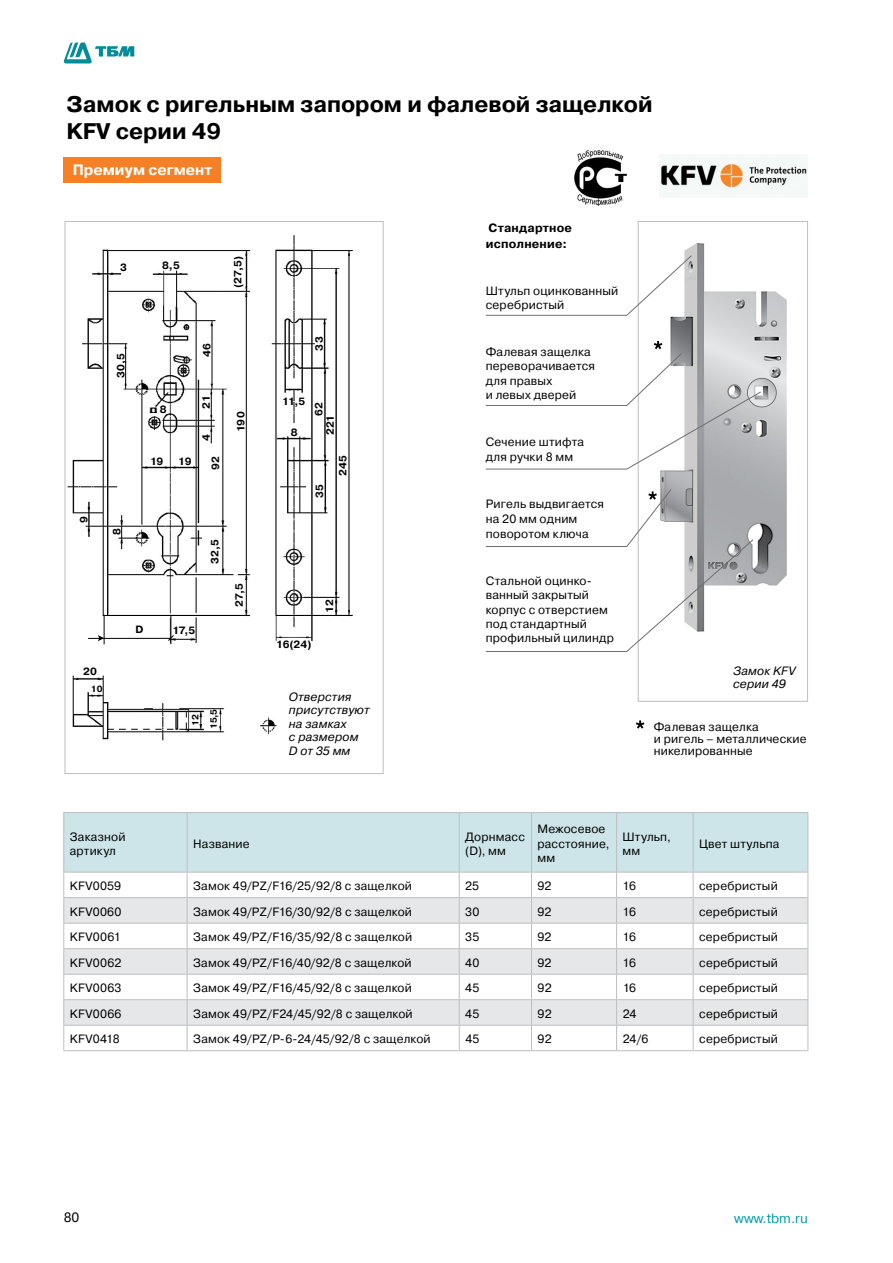
<style>
.page{position:relative;width:893px;height:1263px;background:#fff}
.page>*{position:absolute;margin:0;border:0;box-sizing:border-box;transform-origin:0 0}
.t1{font:700 22.5px/27px "Pragmatica C";color:#000}
.t2{font:700 15px "Pragmatica C";color:#fff}
.t3{font:13.5px "Pragmatica C";color:#009ca9}
.t4{font:13.5px "Pragmatica C";color:#000}
.t5{font:12px/14.4px "Pragmatica C";letter-spacing:.015em;color:#000}
.t6{font:italic 12px/13.5px "Pragmatica C";letter-spacing:.015em;color:#000}
.t7{font:700 12px/15.6px "Pragmatica C";letter-spacing:.015em;color:#000}
.t8{font:700 10.5px "Pragmatica C";letter-spacing:.015em;color:#000}
.t9{font:700 10.5px "Pragmatica C";letter-spacing:.015em;color:#000;scale:1.25 1}
.t10{font:700 9px/18.1px "Pragmatica C";color:#000;text-align:center}
</style>
<div class="page">
<svg style="left:63px;top:43px;width:71px;height:20px"></svg>
<img style="left:67px;top:235px;width:286px;height:506px">
<hr style="left:88px;top:638px;width:83px;height:1px;background:#000">
<svg style="left:98px;top:615px;width:7px;height:29px"></svg>
<svg style="left:167px;top:615px;width:8px;height:29px"></svg>
<svg style="left:63px;top:813px;width:745px;height:237px"></svg>
<hr style="left:63px;top:1050px;width:124px;height:1px;background:#bcbec0">
<hr style="left:187px;top:1050px;width:272px;height:1px;background:#bcbec0">
<hr style="left:459px;top:1050px;width:72px;height:1px;background:#bcbec0">
<hr style="left:531px;top:1050px;width:86px;height:1px;background:#bcbec0">
<hr style="left:617px;top:1050px;width:76px;height:1px;background:#bcbec0">
<hr style="left:693px;top:1050px;width:115px;height:1px;background:#bcbec0">
<hr style="left:63px;top:812px;width:124px;height:1px;background:#bcbec0">
<hr style="left:63px;top:813px;width:1px;height:59px;background:#bcbec0">
<hr style="left:63px;top:872px;width:124px;height:1px;background:#bcbec0">
<hr style="left:187px;top:812px;width:272px;height:1px;background:#bcbec0">
<hr style="left:187px;top:813px;width:1px;height:59px;background:#bcbec0">
<hr style="left:187px;top:872px;width:272px;height:1px;background:#bcbec0">
<hr style="left:459px;top:812px;width:72px;height:1px;background:#bcbec0">
<hr style="left:459px;top:813px;width:1px;height:59px;background:#bcbec0">
<hr style="left:459px;top:872px;width:72px;height:1px;background:#bcbec0">
<hr style="left:531px;top:812px;width:86px;height:1px;background:#bcbec0">
<hr style="left:531px;top:813px;width:1px;height:59px;background:#bcbec0">
<hr style="left:531px;top:872px;width:86px;height:1px;background:#bcbec0">
<hr style="left:617px;top:812px;width:76px;height:1px;background:#bcbec0">
<hr style="left:616px;top:813px;width:1px;height:59px;background:#bcbec0">
<hr style="left:617px;top:872px;width:76px;height:1px;background:#bcbec0">
<hr style="left:693px;top:812px;width:115px;height:1px;background:#bcbec0">
<hr style="left:693px;top:813px;width:1px;height:59px;background:#bcbec0">
<hr style="left:807px;top:813px;width:1px;height:59px;background:#bcbec0">
<hr style="left:693px;top:872px;width:115px;height:1px;background:#bcbec0">
<div style="left:638px;top:221px;width:170px;height:481px;background:#fff;border:1px solid #bcbec0"></div>
<img style="left:660px;top:243px;width:127px;height:343px">
<svg style="left:485px;top:255px;width:208px;height:61px"></svg>
<svg style="left:636px;top:720px;width:8px;height:9px"></svg>
<svg style="left:485px;top:341px;width:277px;height:129px"></svg>
<svg style="left:485px;top:489px;width:269px;height:163px"></svg>
<img style="left:574px;top:151px;width:53px;height:55px">
<img style="left:659px;top:155px;width:149px;height:43px">
<div style="left:64px;top:157px;width:157px;height:26px;background:#f58025"></div>
<h1 class="t1" style="left:67px;top:91px;width:588px">Замок с ригельным запором и фалевой защелкой<br>KFV серии 49</h1>
<p class="t2" style="left:73px;top:162px;width:141px">Премиум сегмент</p>
<p class="t8" style="left:120px;top:261px;width:8px">3</p>
<p class="t8" style="left:162px;top:259px;width:19px">8,5</p>
<p class="t8" style="left:232px;top:288px;width:33px;rotate:-90deg">(27,5)</p>
<p class="t8" style="left:115px;top:378px;width:26px;rotate:-90deg">30,5</p>
<p class="t8" style="left:201px;top:357px;width:15px;rotate:-90deg">46</p>
<p class="t9" style="left:149px;top:404px;width:15px">п_ 8</p>
<p class="t8" style="left:150px;top:455px;width:15px">19</p>
<p class="t8" style="left:178px;top:455px;width:15px">19</p>
<p class="t8" style="left:200px;top:409px;width:15px;rotate:-90deg">21</p>
<p class="t8" style="left:200px;top:441px;width:8px;rotate:-90deg">4</p>
<p class="t8" style="left:210px;top:470px;width:15px;rotate:-90deg">92</p>
<p class="t8" style="left:235px;top:432px;width:22px;rotate:-90deg">190</p>
<p class="t8" style="left:78px;top:523px;width:8px;rotate:-90deg">9</p>
<p class="t8" style="left:111px;top:535px;width:8px;rotate:-90deg">8</p>
<p class="t8" style="left:83px;top:666px;width:15px">20</p>
<p class="t10" style="left:91px;top:679px;width:13px">10</p>
<p class="t8" style="left:135px;top:624px;width:9px">D</p>
<p class="t8" style="left:172px;top:625px;width:25px">17,5</p>
<p class="t8" style="left:209px;top:564px;width:26px;rotate:-90deg">32,5</p>
<p class="t8" style="left:233px;top:607px;width:25px;rotate:-90deg">27,5</p>
<p class="t10" style="left:186px;top:729px;width:21px;rotate:-90deg">12<br>15,5</p>
<p class="t8" style="left:313px;top:350px;width:15px;rotate:-90deg">33</p>
<p class="t8" style="left:282px;top:395px;width:25px">11,5</p>
<p class="t8" style="left:291px;top:427px;width:8px">8</p>
<p class="t8" style="left:313px;top:416px;width:15px;rotate:-90deg">62</p>
<p class="t8" style="left:324px;top:435px;width:22px;rotate:-90deg">221</p>
<p class="t8" style="left:314px;top:497px;width:15px;rotate:-90deg">35</p>
<p class="t8" style="left:337px;top:476px;width:22px;rotate:-90deg">245</p>
<p class="t8" style="left:324px;top:613px;width:15px;rotate:-90deg">12</p>
<p class="t8" style="left:276px;top:639px;width:37px">16(24)</p>
<p class="t6" style="left:289px;top:690px;width:82px">Отверстия присутствуют на замках<br>с размером<br>D от 35 мм</p>
<p class="t7" style="left:486px;top:220px;width:88px">Стандартное исполнение:</p>
<p class="t5" style="left:486px;top:283px;width:134px">Штульп оцинкованный серебристый</p>
<p class="t5" style="left:486px;top:345px;width:111px">Фалевая защелка переворачивается для правых<br>и левых дверей</p>
<p class="t5" style="left:486px;top:435px;width:100px">Сечение штифта для ручки 8 мм</p>
<p class="t5" style="left:486px;top:496px;width:120px;line-height:15.6px">Ригель выдвигается на 20 мм одним</p>
<p class="t5" style="left:486px;top:526px;width:104px">поворотом ключа</p>
<p class="t5" style="left:486px;top:574px;width:130px">Стальной оцинко&shy;ванный закрытый корпус с отверстием под стандартный профильный цилиндр</p>
<p class="t6" style="left:733px;top:664px;width:64px">Замок KFV серии 49</p>
<p class="t5" style="left:654px;top:720px;width:154px;line-height:12px">Фалевая защелка<br>и ригель – металлические никелированные</p>
<p class="t5" style="left:70px;top:829px;width:57px">Заказной артикул</p>
<p class="t5" style="left:193px;top:836px;width:58px">Название</p>
<p class="t5" style="left:465px;top:829px;width:61px">Дорнмасс (D), мм</p>
<p class="t5" style="left:538px;top:822px;width:74px">Межосевое расстояние, мм</p>
<p class="t5" style="left:623px;top:829px;width:50px">Штульп, мм</p>
<p class="t5" style="left:699px;top:836px;width:82px">Цвет штульпа</p>
<p class="t5" style="left:70px;top:879px;width:53px">KFV0059</p>
<p class="t5" style="left:193px;top:879px;width:220px">Замок 49/PZ/F16/25/92/8 с защелкой</p>
<p class="t5" style="left:465px;top:879px;width:15px">25</p>
<p class="t5" style="left:538px;top:879px;width:16px">92</p>
<p class="t5" style="left:623px;top:879px;width:15px">16</p>
<p class="t5" style="left:699px;top:879px;width:80px">серебристый</p>
<p class="t5" style="left:70px;top:904px;width:53px">KFV0060</p>
<p class="t5" style="left:193px;top:904px;width:220px">Замок 49/PZ/F16/30/92/8 с защелкой</p>
<p class="t5" style="left:465px;top:904px;width:16px">30</p>
<p class="t5" style="left:538px;top:904px;width:16px">92</p>
<p class="t5" style="left:623px;top:904px;width:15px">16</p>
<p class="t5" style="left:699px;top:904px;width:80px">серебристый</p>
<p class="t5" style="left:70px;top:930px;width:53px">KFV0061</p>
<p class="t5" style="left:193px;top:930px;width:220px">Замок 49/PZ/F16/35/92/8 с защелкой</p>
<p class="t5" style="left:465px;top:930px;width:16px">35</p>
<p class="t5" style="left:538px;top:930px;width:16px">92</p>
<p class="t5" style="left:623px;top:930px;width:15px">16</p>
<p class="t5" style="left:699px;top:930px;width:80px">серебристый</p>
<p class="t5" style="left:70px;top:955px;width:53px">KFV0062</p>
<p class="t5" style="left:193px;top:955px;width:220px">Замок 49/PZ/F16/40/92/8 с защелкой</p>
<p class="t5" style="left:465px;top:955px;width:16px">40</p>
<p class="t5" style="left:538px;top:955px;width:16px">92</p>
<p class="t5" style="left:623px;top:955px;width:15px">16</p>
<p class="t5" style="left:699px;top:955px;width:80px">серебристый</p>
<p class="t5" style="left:70px;top:981px;width:53px">KFV0063</p>
<p class="t5" style="left:193px;top:981px;width:220px">Замок 49/PZ/F16/45/92/8 с защелкой</p>
<p class="t5" style="left:465px;top:981px;width:16px">45</p>
<p class="t5" style="left:538px;top:981px;width:16px">92</p>
<p class="t5" style="left:623px;top:981px;width:15px">16</p>
<p class="t5" style="left:699px;top:981px;width:80px">серебристый</p>
<p class="t5" style="left:70px;top:1006px;width:53px">KFV0066</p>
<p class="t5" style="left:193px;top:1006px;width:221px">Замок 49/PZ/F24/45/92/8 с защелкой</p>
<p class="t5" style="left:465px;top:1006px;width:16px">45</p>
<p class="t5" style="left:538px;top:1006px;width:16px">92</p>
<p class="t5" style="left:623px;top:1006px;width:15px">24</p>
<p class="t5" style="left:699px;top:1006px;width:80px">серебристый</p>
<p class="t5" style="left:70px;top:1032px;width:51px">KFV0418</p>
<p class="t5" style="left:193px;top:1032px;width:239px">Замок 49/PZ/P-6-24/45/92/8 с защелкой</p>
<p class="t5" style="left:465px;top:1032px;width:16px">45</p>
<p class="t5" style="left:538px;top:1032px;width:16px">92</p>
<p class="t5" style="left:623px;top:1032px;width:27px">24/6</p>
<p class="t5" style="left:699px;top:1032px;width:80px">серебристый</p>
<p class="t4" style="left:64px;top:1210px;width:17px">80</p>
<p class="t3" style="left:734px;top:1211px;width:75px">www.tbm.ru</p>
</div>
